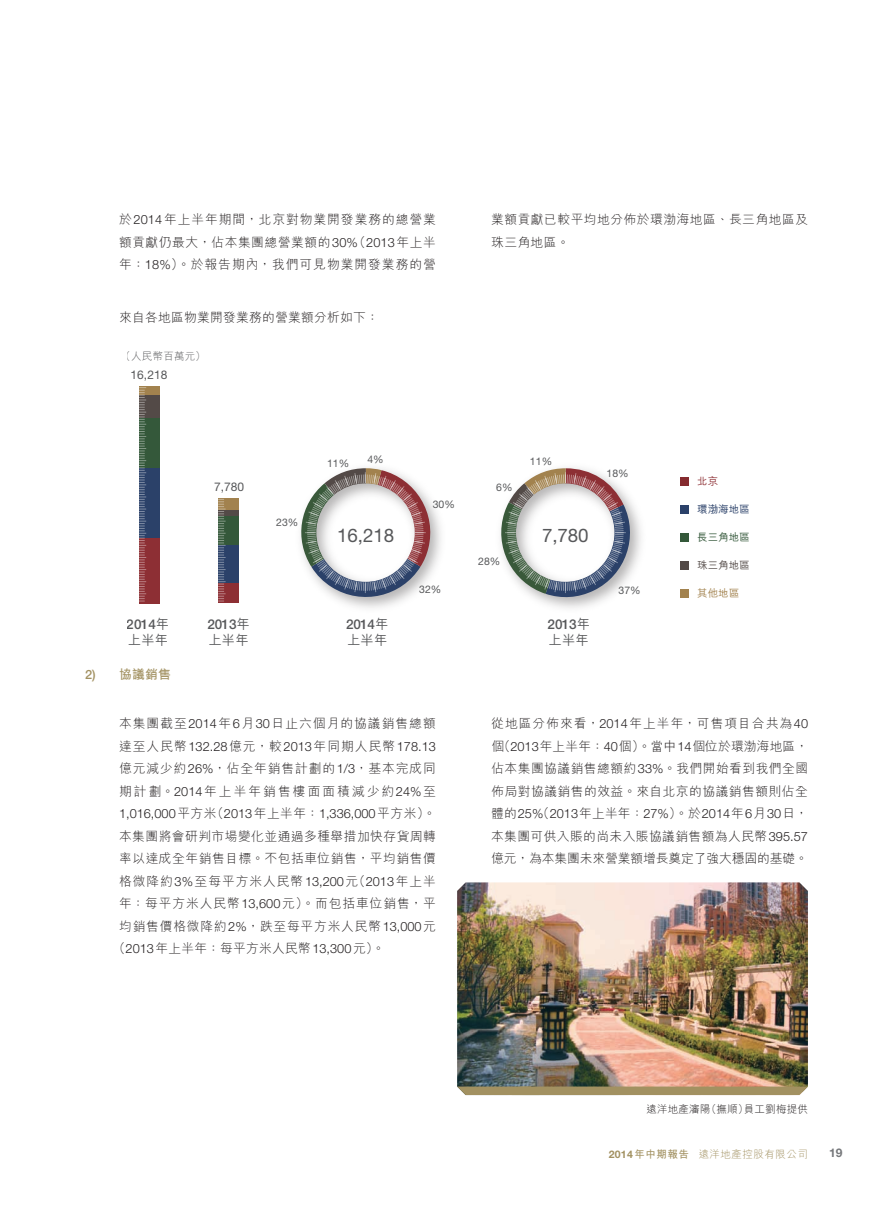
<style>
.page{position:relative;width:893px;height:1212px;background:#fff}
.page>*{position:absolute;margin:0;border:0;box-sizing:border-box;transform-origin:0 0}
.t1{font:18.75px "Helvetica Neue LT Std";letter-spacing:-.005em;color:#57585a}
.t2{font:500 13.5px "Helvetica Neue LT Std";letter-spacing:-.005em;color:#57585a}
.t3{font:500 13.5px "M Hei HK";color:#57585a}
.t4{font:300 12.75px/22.5px "M Hei HK";letter-spacing:.04em;color:#231f20;text-align:justify}
.t5{font:300 12.75px "Helvetica Neue LT Std";color:#231f20}
.t6{font:300 12.75px/22.5px "M Hei HK";letter-spacing:.07em;color:#231f20}
.t7{font:300 12.75px/22.5px "M Hei HK";letter-spacing:-.005em;color:#231f20}
.t8{font:300 12.75px "M Hei HK";letter-spacing:.02em;color:#231f20}
.t9{font:300 12.75px "M Hei HK";letter-spacing:.075em;color:#231f20}
.t10{font:300 12.75px "M Hei HK";letter-spacing:.06em;color:#231f20}
.t11{font:300 12.75px "M Hei HK";letter-spacing:.08em;color:#231f20}
.t12{font:700 12.75px "M Hei HK";color:#a29161}
.t13{font:12px "Helvetica Neue LT Std";color:#57585a}
.t14{font:700 12px "Helvetica Neue LT Std";color:#76787b}
.t15{font:10.5px "Helvetica Neue LT Std";color:#57585a}
.t16{font:300 10.5px "M Hei HK";letter-spacing:.045em;color:#a29161}
.t17{font:300 10.5px "M Hei HK";letter-spacing:.02em;color:#231f20}
.t18{font:300 10.5px "M Hei HK";letter-spacing:.02em;color:#57585a}
.t19{font:500 10.5px "M Hei HK";color:#2b4169}
.t20{font:500 10.5px "M Hei HK";color:#34583a}
.t21{font:500 10.5px "M Hei HK";color:#534a47}
.t22{font:500 10.5px "M Hei HK";color:#a2824e}
.t23{font:500 10.5px "M Hei HK";color:#8d2f34}
.s1{font-family:"Helvetica Neue LT Std"}
.s2{font-family:"M Hei HK"}
.s3{font-family:"Helvetica Neue LT Std";font-weight:500}
.s4{font-family:"Helvetica Neue LT Std";font-weight:700}
.s5{font-weight:700}
</style>
<div class="page">
<div style="left:218px;top:499px;width:21px;height:13px;background:#a2824e"></div>
<div style="left:218px;top:510px;width:21px;height:7px;background:#534a47"></div>
<div style="left:139px;top:417px;width:20px;height:67px;background:#34583a"></div>
<div style="left:139px;top:468px;width:20px;height:72px;background:#2b4169"></div>
<div style="left:139px;top:538px;width:20px;height:65px;background:#8d2f34"></div>
<div style="left:139px;top:393px;width:20px;height:25px;background:#534a47"></div>
<div style="left:139px;top:386px;width:20px;height:9px;background:#a2824e"></div>
<svg style="left:139px;top:387px;width:7px;height:215px"></svg>
<div style="left:218px;top:516px;width:21px;height:32px;background:#34583a"></div>
<div style="left:218px;top:545px;width:21px;height:41px;background:#2b4169"></div>
<div style="left:218px;top:583px;width:21px;height:20px;background:#8d2f34"></div>
<svg style="left:218px;top:498px;width:8px;height:104px"></svg>
<svg style="left:298px;top:468px;width:139px;height:138px"></svg>
<svg style="left:498px;top:468px;width:141px;height:131px"></svg>
<div style="left:680px;top:533px;width:9px;height:9px;background:#34583a"></div>
<div style="left:680px;top:561px;width:9px;height:9px;background:#534a47"></div>
<div style="left:680px;top:477px;width:9px;height:9px;background:#852b2f"></div>
<div style="left:680px;top:505px;width:9px;height:9px;background:#2b4169"></div>
<div style="left:680px;top:589px;width:9px;height:9px;background:#a2824e"></div>
<img style="left:457px;top:882px;width:351px;height:204px">
<svg style="left:457px;top:1086px;width:351px;height:9px;background:#a39265"></svg>
<p class="t4" style="left:119px;top:208px;width:318px">於<span class="s1">2014</span>年上半年期間，北京對物業開發業務的總營業額貢獻仍最大，佔本集團總營業額的<span class="s1">30%</span>（<span class="s1">2013</span>年上半年：<span class="s1">18%</span>）。於報告期內，我們可見物業開發業務的營</p>
<p class="t4" style="left:491px;top:208px;width:318px">業額貢獻已較平均地分佈於環渤海地區、長三角地區及珠三角地區。</p>
<p class="t8" style="left:119px;top:311px;width:261px">來自各地區物業開發業務的營業額分析如下：</p>
<p class="t18" style="left:121px;top:351px;width:87px">（人民幣百萬元）</p>
<p class="t13" style="left:131px;top:367px;width:38px">16,218</p>
<p class="t2" style="left:127px;top:616px;width:44px">2014<span class="s2">年</span></p>
<p class="t3" style="left:128px;top:630px;width:42px">上半年</p>
<p class="t13" style="left:214px;top:479px;width:32px">7,780</p>
<p class="t15" style="left:276px;top:516px;width:24px">23%</p>
<p class="t2" style="left:207px;top:616px;width:44px">2013<span class="s2">年</span></p>
<p class="t3" style="left:208px;top:630px;width:42px">上半年</p>
<p class="t15" style="left:327px;top:457px;width:24px">11%</p>
<p class="t15" style="left:367px;top:453px;width:18px">4%</p>
<p class="t15" style="left:433px;top:498px;width:24px">30%</p>
<p class="t15" style="left:496px;top:481px;width:18px">6%</p>
<p class="t15" style="left:530px;top:455px;width:24px">11%</p>
<h1 class="t1" style="left:337px;top:524px;width:58px">16,218</h1>
<h1 class="t1" style="left:542px;top:524px;width:48px">7,780</h1>
<p class="t2" style="left:346px;top:616px;width:44px">2014<span class="s2">年</span></p>
<p class="t3" style="left:347px;top:630px;width:42px">上半年</p>
<p class="t15" style="left:419px;top:583px;width:24px">32%</p>
<p class="t15" style="left:478px;top:555px;width:24px">28%</p>
<p class="t2" style="left:548px;top:616px;width:44px">2013<span class="s2">年</span></p>
<p class="t3" style="left:549px;top:630px;width:42px">上半年</p>
<p class="t15" style="left:607px;top:467px;width:24px">18%</p>
<p class="t15" style="left:618px;top:584px;width:24px">37%</p>
<p class="t23" style="left:697px;top:473px;width:22px">北京</p>
<p class="t19" style="left:697px;top:501px;width:54px">環渤海地區</p>
<p class="t20" style="left:697px;top:529px;width:54px">長三角地區</p>
<p class="t21" style="left:697px;top:557px;width:54px">珠三角地區</p>
<p class="t22" style="left:697px;top:585px;width:43px">其他地區</p>
<p class="t12" style="left:85px;top:665px;width:87px"><span class="s3">2)</span> 協議銷售</p>
<p class="t11" style="left:119px;top:717px;width:318px">本集團截至<span class="s1">2014</span>年<span class="s1">6</span>月<span class="s1">30</span>日止六個月的協議銷售總額</p>
<p class="t5" style="left:119px;top:738px;width:318px"><span class="s2">達至人民幣</span>132.28<span class="s2">億元，較</span>2013<span class="s2">年同期人民幣</span>178.13</p>
<p class="t6" style="left:119px;top:757px;width:318px">億元減少約<span class="s1">26%</span>，佔全年銷售計劃的<span class="s1">1/3</span>，基本完成同期計劃。<span class="s1">2014</span>年上半年銷售樓面面積減少約<span class="s1">24%</span>至</p>
<p class="t5" style="left:119px;top:806px;width:318px">1,016,000<span class="s2">平方米（</span>2013<span class="s2">年上半年：</span>1,336,000<span class="s2">平方米）。</span></p>
<p class="t4" style="left:119px;top:825px;width:318px">本集團將會研判市場變化並通過多種舉措加快存貨周轉</p>
<p class="t4" style="left:119px;top:847px;width:318px">率以達成全年銷售目標。不包括車位銷售，平均銷售價</p>
<p class="t9" style="left:119px;top:875px;width:318px">格微降約<span class="s1">3%</span>至每平方米人民幣<span class="s1">13,200</span>元（<span class="s1">2013</span>年上半</p>
<p class="t6" style="left:119px;top:892px;width:318px">年：每平方米人民幣<span class="s1">13,600</span>元）。而包括車位銷售，平</p>
<p class="t10" style="left:119px;top:920px;width:318px">均銷售價格微降約<span class="s1">2%</span>，跌至每平方米人民幣<span class="s1">13,000</span>元</p>
<p class="t8" style="left:113px;top:942px;width:274px">（<span class="s1">2013</span>年上半年：每平方米人民幣<span class="s1">13,300</span>元）。</p>
<p class="t4" style="left:491px;top:712px;width:318px">從地區分佈來看，<span class="s1">2014</span>年上半年，可售項目合共為<span class="s1">40</span>個（<span class="s1">2013</span>年上半年：<span class="s1">40</span>個）。當中<span class="s1">14</span>個位於環渤海地區，佔本集團協議銷售總額約<span class="s1">33%</span>。我們開始看到我們全國佈局對協議銷售的效益。來自北京的協議銷售額則佔全</p>
<p class="t5" style="left:491px;top:806px;width:318px"><span class="s2">體的</span>25%<span class="s2">（</span>2013<span class="s2">年上半年：</span>27%<span class="s2">）。於</span>2014<span class="s2">年</span>6<span class="s2">月</span>30<span class="s2">日，</span></p>
<p class="t7" style="left:491px;top:825px;width:318px">本集團可供入賬的尚未入賬協議銷售額為人民幣<span class="s1">395.57</span>億元，為本集團未來營業額增長奠定了強大穩固的基礎。</p>
<p class="t17" style="left:646px;top:1104px;width:163px">遠洋地產瀋陽（撫順）員工劉梅提供</p>
<p class="t16" style="left:609px;top:1148px;width:201px"><span class="s4">2014</span><span class="s5">年中期報告</span> 遠洋地產控股有限公司</p>
<p class="t14" style="left:829px;top:1145px;width:15px">19</p>
</div>
